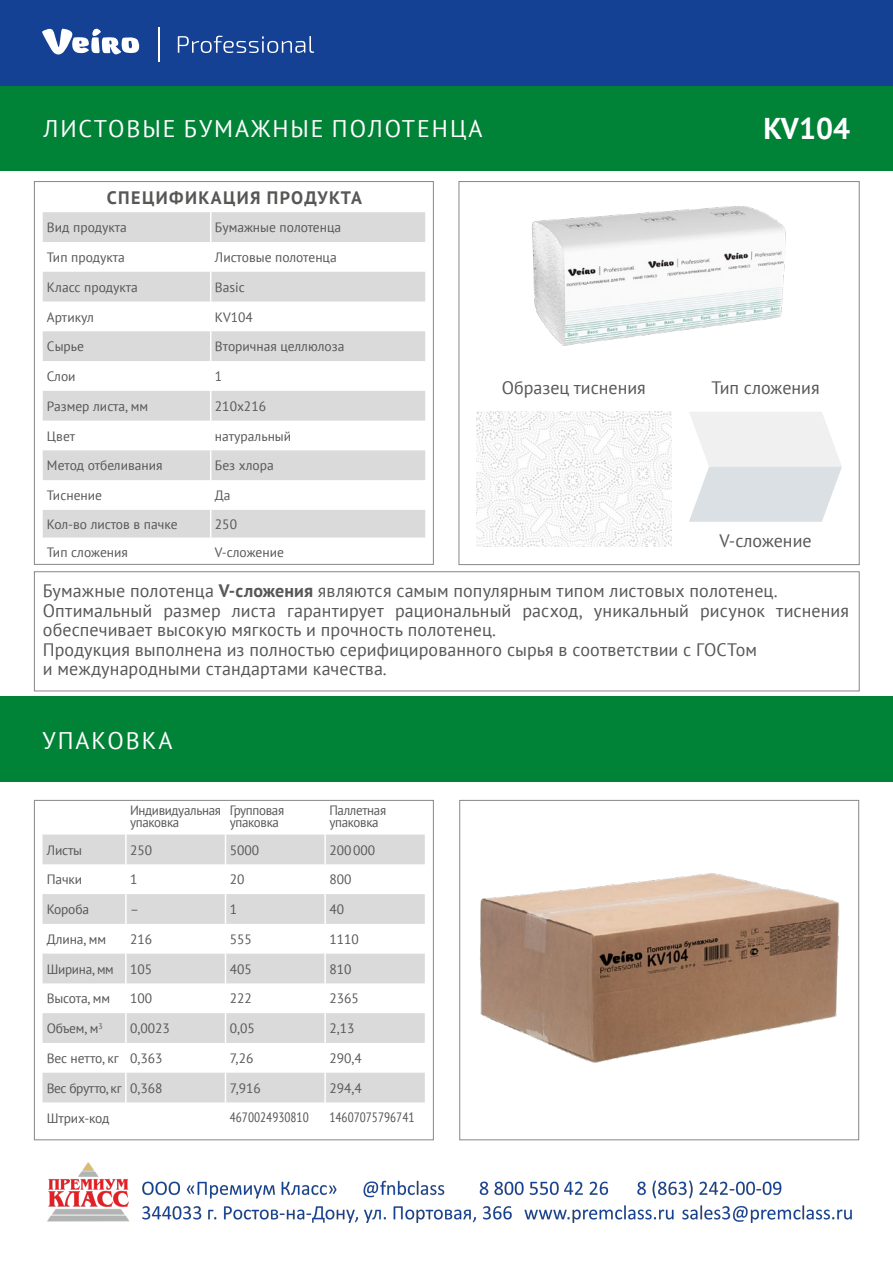
<style>
.page{position:relative;width:893px;height:1263px;background:#fff}
.page>*{position:absolute;margin:0;border:0;box-sizing:border-box;transform-origin:0 0}
.t1{font:700 30px "PT Sans";color:#fff}
.t2{font:24px "PT Sans";letter-spacing:.08em;color:#fff}
.t3{font:18px/19.5px "PT Sans";letter-spacing:.005em;color:#575756}
.t4{font:700 18px "PT Sans";letter-spacing:.08em;color:#575756}
.t5{font:13.5px "PT Sans";color:#575756}
.t6{font:13.5px/12px "PT Sans";letter-spacing:-.025em;color:#575756;scale:.96 1}
.t7{font:condensed 13.5px "PT Sans";color:#575756}
.t8{font:13.5px "PT Sans";letter-spacing:-.03em;color:#575756}
.t9{font:13.5px "PT Sans";letter-spacing:-.02em;color:#575756}
.s1{font-weight:700}
</style>
<div class="page">
<img style="left:532px;top:206px;width:254px;height:140px">
<img style="left:480px;top:873px;width:360px;height:190px">
<img style="left:476px;top:412px;width:195px;height:135px">
<div style="left:0;top:697px;width:893px;height:85px;background:#008237"></div>
<svg style="left:43px;top:212px;width:382px;height:325px;fill:#dadada"></svg>
<hr style="left:210px;top:212px;width:1px;height:30px;background:#fff">
<hr style="left:210px;top:242px;width:1px;height:30px;background:#fff">
<hr style="left:210px;top:272px;width:1px;height:30px;background:#fff">
<svg style="left:210px;top:302px;width:1px;height:29px"></svg>
<hr style="left:210px;top:331px;width:1px;height:30px;background:#fff">
<hr style="left:210px;top:361px;width:1px;height:30px;background:#fff">
<hr style="left:210px;top:391px;width:1px;height:30px;background:#fff">
<svg style="left:210px;top:421px;width:1px;height:29px"></svg>
<hr style="left:210px;top:450px;width:1px;height:30px;background:#fff">
<hr style="left:210px;top:480px;width:1px;height:30px;background:#fff">
<svg style="left:210px;top:510px;width:1px;height:27px"></svg>
<svg style="left:43px;top:834px;width:382px;height:268px;fill:#dadada"></svg>
<hr style="left:125px;top:834px;width:2px;height:30px;background:#fff">
<hr style="left:225px;top:834px;width:1px;height:30px;background:#fff">
<hr style="left:324px;top:834px;width:2px;height:30px;background:#fff">
<hr style="left:125px;top:864px;width:2px;height:30px;background:#fff">
<hr style="left:225px;top:864px;width:1px;height:30px;background:#fff">
<hr style="left:324px;top:864px;width:2px;height:30px;background:#fff">
<hr style="left:125px;top:894px;width:2px;height:30px;background:#fff">
<hr style="left:225px;top:894px;width:1px;height:30px;background:#fff">
<hr style="left:324px;top:894px;width:2px;height:30px;background:#fff">
<hr style="left:125px;top:924px;width:2px;height:30px;background:#fff">
<hr style="left:225px;top:924px;width:1px;height:30px;background:#fff">
<hr style="left:324px;top:924px;width:2px;height:30px;background:#fff">
<hr style="left:125px;top:954px;width:2px;height:29px;background:#fff">
<svg style="left:225px;top:954px;width:1px;height:29px"></svg>
<hr style="left:324px;top:954px;width:2px;height:29px;background:#fff">
<hr style="left:125px;top:983px;width:2px;height:30px;background:#fff">
<hr style="left:225px;top:983px;width:1px;height:30px;background:#fff">
<hr style="left:324px;top:983px;width:2px;height:30px;background:#fff">
<hr style="left:125px;top:1013px;width:2px;height:30px;background:#fff">
<hr style="left:225px;top:1013px;width:1px;height:30px;background:#fff">
<hr style="left:324px;top:1013px;width:2px;height:30px;background:#fff">
<hr style="left:125px;top:1043px;width:2px;height:30px;background:#fff">
<hr style="left:225px;top:1043px;width:1px;height:30px;background:#fff">
<hr style="left:324px;top:1043px;width:2px;height:30px;background:#fff">
<hr style="left:125px;top:1073px;width:2px;height:29px;background:#fff">
<svg style="left:225px;top:1073px;width:1px;height:29px"></svg>
<hr style="left:324px;top:1073px;width:2px;height:29px;background:#fff">
<div style="left:459px;top:181px;width:401px;height:384px;border:1px solid #878787"></div>
<div style="left:34px;top:571px;width:826px;height:120px;border:1px solid #878787"></div>
<div style="left:34px;top:181px;width:400px;height:384px;border:1px solid #878787"></div>
<div style="left:34px;top:800px;width:400px;height:340px;border:1px solid #878787"></div>
<div style="left:459px;top:800px;width:400px;height:340px;border:1px solid #878787"></div>
<div style="left:0;top:85px;width:893px;height:85px;background:#008237"></div>
<svg style="left:689px;top:412px;width:153px;height:110px"></svg>
<div style="left:0;top:0;width:893px;height:85px;background:#154194"></div>
<svg style="left:178px;top:36px;width:136px;height:17px"></svg>
<svg style="left:42px;top:29px;width:98px;height:26px"></svg>
<hr style="left:158px;top:27px;width:1px;height:35px;background:#fff">
<img style="left:47px;top:1163px;width:805px;height:59px">
<h2 class="t2" style="left:43px;top:113px;width:440px">ЛИСТОВЫЕ БУМАЖНЫЕ ПОЛОТЕНЦА</h2>
<h3 class="t4" style="left:107px;top:186px;width:257px">СПЕЦИФИКАЦИЯ ПРОДУКТА</h3>
<p class="t5" style="left:47px;top:219px;width:81px">Вид продукта</p>
<p class="t5" style="left:215px;top:219px;width:128px">Бумажные полотенца</p>
<p class="t5" style="left:47px;top:249px;width:80px">Тип продукта</p>
<p class="t5" style="left:215px;top:249px;width:123px">Листовые полотенца</p>
<p class="t5" style="left:47px;top:278px;width:92px">Класс продукта</p>
<p class="t5" style="left:215px;top:278px;width:31px">Basic</p>
<p class="t5" style="left:47px;top:308px;width:49px">Артикул</p>
<p class="t5" style="left:215px;top:308px;width:39px">KV104</p>
<p class="t5" style="left:47px;top:338px;width:38px">Сырье</p>
<p class="t5" style="left:215px;top:338px;width:131px">Вторичная целлюлоза</p>
<p class="t5" style="left:47px;top:368px;width:30px">Слои</p>
<p class="t5" style="left:215px;top:368px;width:9px">1</p>
<p class="t5" style="left:47px;top:397px;width:103px">Размер листа, мм</p>
<p class="t5" style="left:215px;top:397px;width:53px">210х216</p>
<p class="t5" style="left:47px;top:427px;width:30px">Цвет</p>
<p class="t5" style="left:215px;top:427px;width:78px">натуральный</p>
<p class="t5" style="left:47px;top:457px;width:117px">Метод отбеливания</p>
<p class="t5" style="left:215px;top:457px;width:60px">Без хлора</p>
<p class="t5" style="left:47px;top:487px;width:57px">Тиснение</p>
<p class="t5" style="left:215px;top:487px;width:17px">Да</p>
<p class="t5" style="left:47px;top:515px;width:132px">Кол-во листов в пачке</p>
<p class="t5" style="left:215px;top:515px;width:24px">250</p>
<p class="t5" style="left:47px;top:543px;width:82px">Тип сложения</p>
<p class="t5" style="left:215px;top:543px;width:70px">V-сложение</p>
<h3 class="t3" style="left:502px;top:378px;width:146px">Образец тиснения</h3>
<h1 class="t1" style="left:763px;top:109px;width:88px">KV104</h1>
<h3 class="t3" style="left:712px;top:378px;width:109px">Тип сложения</h3>
<h3 class="t3" style="left:720px;top:531px;width:93px">V-сложение</h3>
<p class="t3" style="left:43px;top:581px;width:807px">Бумажные полотенца <span class="s1">V-сложения</span> являются самым популярным типом листовых полотенец.<br>Оптимальный размер листа гарантирует рациональный расход, уникальный рисунок тиснения обеспечивает высокую мягкость и прочность полотенец.<br>Продукция выполнена из полностью серифицированного сырья в соответствии с ГОСТом<br>и международными стандартами качества.</p>
<h2 class="t2" style="left:43px;top:725px;width:131px">УПАКОВКА</h2>
<p class="t6" style="left:130px;top:803px;width:96px">Индивидуальная упаковка</p>
<p class="t6" style="left:230px;top:803px;width:58px">Групповая упаковка</p>
<p class="t6" style="left:329px;top:803px;width:61px">Паллетная упаковка</p>
<p class="t5" style="left:47px;top:841px;width:37px">Листы</p>
<p class="t5" style="left:130px;top:841px;width:24px">250</p>
<p class="t5" style="left:230px;top:841px;width:31px">5000</p>
<p class="t5" style="left:329px;top:841px;width:47px">200000</p>
<p class="t5" style="left:47px;top:871px;width:37px">Пачки</p>
<p class="t5" style="left:130px;top:871px;width:9px">1</p>
<p class="t5" style="left:230px;top:871px;width:16px">20</p>
<p class="t5" style="left:329px;top:871px;width:24px">800</p>
<p class="t5" style="left:47px;top:901px;width:44px">Короба</p>
<p class="t5" style="left:130px;top:901px;width:10px">–</p>
<p class="t5" style="left:230px;top:901px;width:9px">1</p>
<p class="t5" style="left:329px;top:901px;width:16px">40</p>
<p class="t5" style="left:47px;top:930px;width:61px">Длина, мм</p>
<p class="t5" style="left:130px;top:930px;width:24px">216</p>
<p class="t5" style="left:230px;top:930px;width:24px">555</p>
<p class="t5" style="left:329px;top:930px;width:31px">1110</p>
<p class="t9" style="left:47px;top:960px;width:107px">Ширина, мм 105</p>
<p class="t5" style="left:230px;top:960px;width:24px">405</p>
<p class="t5" style="left:329px;top:960px;width:24px">810</p>
<p class="t5" style="left:47px;top:990px;width:65px">Высота, мм</p>
<p class="t5" style="left:130px;top:990px;width:24px">100</p>
<p class="t5" style="left:230px;top:990px;width:24px">222</p>
<p class="t5" style="left:329px;top:990px;width:31px">2365</p>
<p class="t5" style="left:47px;top:1020px;width:57px">Объем, м<sup>3</sup></p>
<p class="t5" style="left:130px;top:1020px;width:41px">0,0023</p>
<p class="t5" style="left:230px;top:1020px;width:27px">0,05</p>
<p class="t5" style="left:329px;top:1020px;width:27px">2,13</p>
<p class="t5" style="left:47px;top:1049px;width:117px">Вес нетто, кг 0,363</p>
<p class="t5" style="left:230px;top:1049px;width:25px">7,26</p>
<p class="t5" style="left:329px;top:1049px;width:34px">290,4</p>
<p class="t8" style="left:47px;top:1079px;width:117px">Вес брутто, кг 0,368</p>
<p class="t5" style="left:230px;top:1079px;width:32px">7,916</p>
<p class="t5" style="left:329px;top:1079px;width:34px">294,4</p>
<p class="t5" style="left:47px;top:1109px;width:64px">Штрих-код</p>
<p class="t7" style="left:230px;top:1109px;width:80px">4670024930810</p>
<p class="t7" style="left:329px;top:1109px;width:87px">14607075796741</p>
</div>
